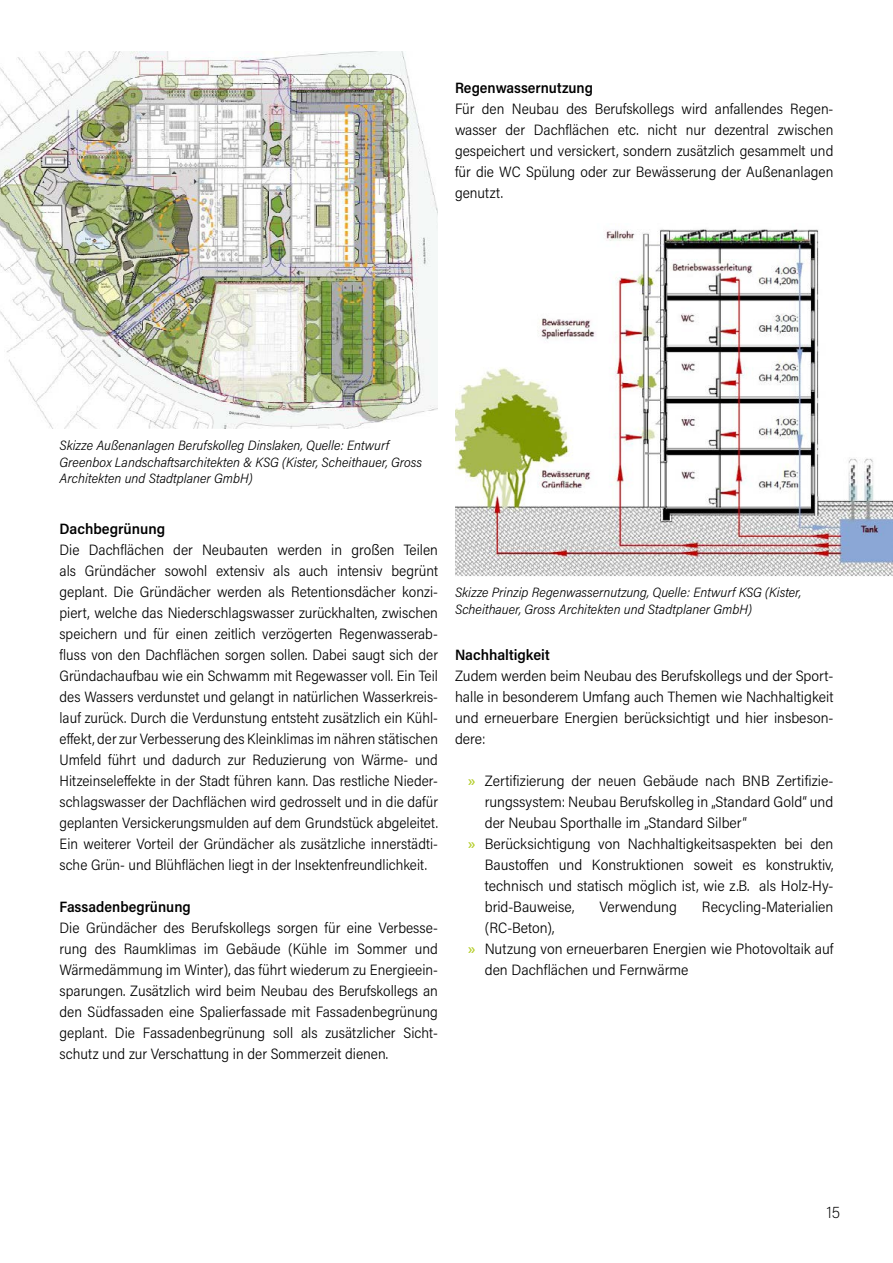
<style>
.page{position:relative;width:893px;height:1263px;background:#fff}
.page>*{position:absolute;margin:0;border:0;box-sizing:border-box;transform-origin:0 0}
.t1{font:200 16.5px "Acumin Pro Semi Cond";color:#000}
.t2{font:300 15px/21px "Acumin Pro Semi Cond";color:#000;text-align:justify}
.t3{font:600 15px "Acumin Pro Semi Cond";color:#000}
.t4{font:italic 300 13.5px/16.5px "Acumin Pro Semi Cond";color:#000}
.s1{font-weight:600;color:#b4cd29}
</style>
<div class="page">
<img style="left:0;top:51px;width:438px;height:378px">
<img style="left:455px;top:229px;width:438px;height:347px">
<p class="t3" style="left:455px;top:77px;width:139px">Regenwassernutzung</p>
<p class="t2" style="left:455px;top:98px;width:380px">Für den Neubau des Berufskollegs wird anfallendes Regen&shy;wasser der Dachflächen etc. nicht nur dezentral zwischen gespeichert und versickert, sondern zusätzlich gesammelt und für die WC Spülung oder zur Bewässerung der Außenanlagen genutzt.</p>
<p class="t4" style="left:60px;top:436px;width:364px">Skizze Außenanlagen Berufskolleg Dinslaken, Quelle: Entwurf<br>Greenbox Landschaftsarchitekten &amp; KSG (Kister, Scheithauer, Gross<br>Architekten und Stadtplaner GmbH)</p>
<p class="t3" style="left:60px;top:518px;width:107px">Dachbegrünung</p>
<p class="t2" style="left:60px;top:539px;width:380px">Die Dachflächen der Neubauten werden in großen Teilen als Gründächer sowohl extensiv als auch intensiv begrünt geplant. Die Gründächer werden als Retentionsdächer konzi&shy;piert, welche das Niederschlagswasser zurückhalten, zwischen speichern und für einen zeitlich verzögerten Regenwasserab&shy;fluss von den Dachflächen sorgen sollen. Dabei saugt sich der Gründachaufbau wie ein Schwamm mit Regewasser voll. Ein Teil des Wassers verdunstet und gelangt in natürlichen Wasserkreis&shy;lauf zurück. Durch die Verdunstung entsteht zusätzlich ein Kühl&shy;effekt, der zur Verbesserung des Kleinklimas im nähren stätischen Umfeld führt und dadurch zur Reduzierung von Wärme- und Hitzeinseleffekte in der Stadt führen kann. Das restliche Nieder&shy;schlagswasser der Dachflächen wird gedrosselt und in die dafür geplanten Versickerungsmulden auf dem Grundstück abgeleitet.<br>Ein weiterer Vorteil der Gründächer als zusätzliche innerstädti&shy;sche Grün- und Blühflächen liegt in der Insektenfreundlichkeit.</p>
<p class="t3" style="left:60px;top:896px;width:133px">Fassadenbegrünung</p>
<p class="t2" style="left:60px;top:917px;width:380px">Die Gründächer des Berufskollegs sorgen für eine Verbesse&shy;rung des Raumklimas im Gebäude (Kühle im Sommer und Wärmedämmung im Winter), das führt wiederum zu Energieein&shy;sparungen. Zusätzlich wird beim Neubau des Berufskollegs an den Südfassaden eine Spalierfassade mit Fassadenbegrünung geplant. Die Fassadenbegrünung soll als zusätzlicher Sicht&shy;schutz und zur Verschattung in der Sommerzeit dienen.</p>
<p class="t4" style="left:455px;top:583px;width:348px">Skizze Prinzip Regenwassernutzung, Quelle: Entwurf KSG (Kister,<br>Scheithauer, Gross Architekten und Stadtplaner GmbH)</p>
<p class="t3" style="left:455px;top:644px;width:96px">Nachhaltigkeit</p>
<p class="t2" style="left:455px;top:665px;width:380px">Zudem werden beim Neubau des Berufskollegs und der Sport&shy;halle in besonderem Umfang auch Themen wie Nachhaltigkeit und erneuerbare Energien berücksichtigt und hier insbeson&shy;dere:</p>
<p class="t2" style="left:468px;top:770px;width:367px"><span class="s1">»</span> Zertifizierung der neuen Gebäude nach BNB Zertifizie-</p>
<p class="t2" style="left:485px;top:791px;width:350px">rungssystem: Neubau Berufskolleg in „Standard Gold“ und</p>
<p class="t2" style="left:485px;top:812px;width:263px">der Neubau Sporthalle im „Standard Silber“</p>
<p class="t2" style="left:468px;top:833px;width:367px"><span class="s1">»</span> Berücksichtigung von Nachhaltigkeitsaspekten bei den</p>
<p class="t2" style="left:485px;top:854px;width:350px">Baustoffen und Konstruktionen soweit es konstruktiv,</p>
<p class="t2" style="left:485px;top:875px;width:350px">technisch und statisch möglich ist, wie z.B. als Holz-Hy-</p>
<p class="t2" style="left:485px;top:896px;width:91px">brid-Bauweise,</p>
<p class="t2" style="left:599px;top:896px;width:79px">Verwendung</p>
<p class="t2" style="left:702px;top:896px;width:133px">Recycling-Materialien</p>
<p class="t2" style="left:485px;top:917px;width:71px">(RC-Beton),</p>
<p class="t2" style="left:468px;top:938px;width:367px"><span class="s1">»</span> Nutzung von erneuerbaren Energien wie Photovoltaik auf</p>
<p class="t2" style="left:485px;top:959px;width:205px">den Dachflächen und Fernwärme</p>
<p class="t1" style="left:827px;top:1201px;width:15px">15</p>
</div>
